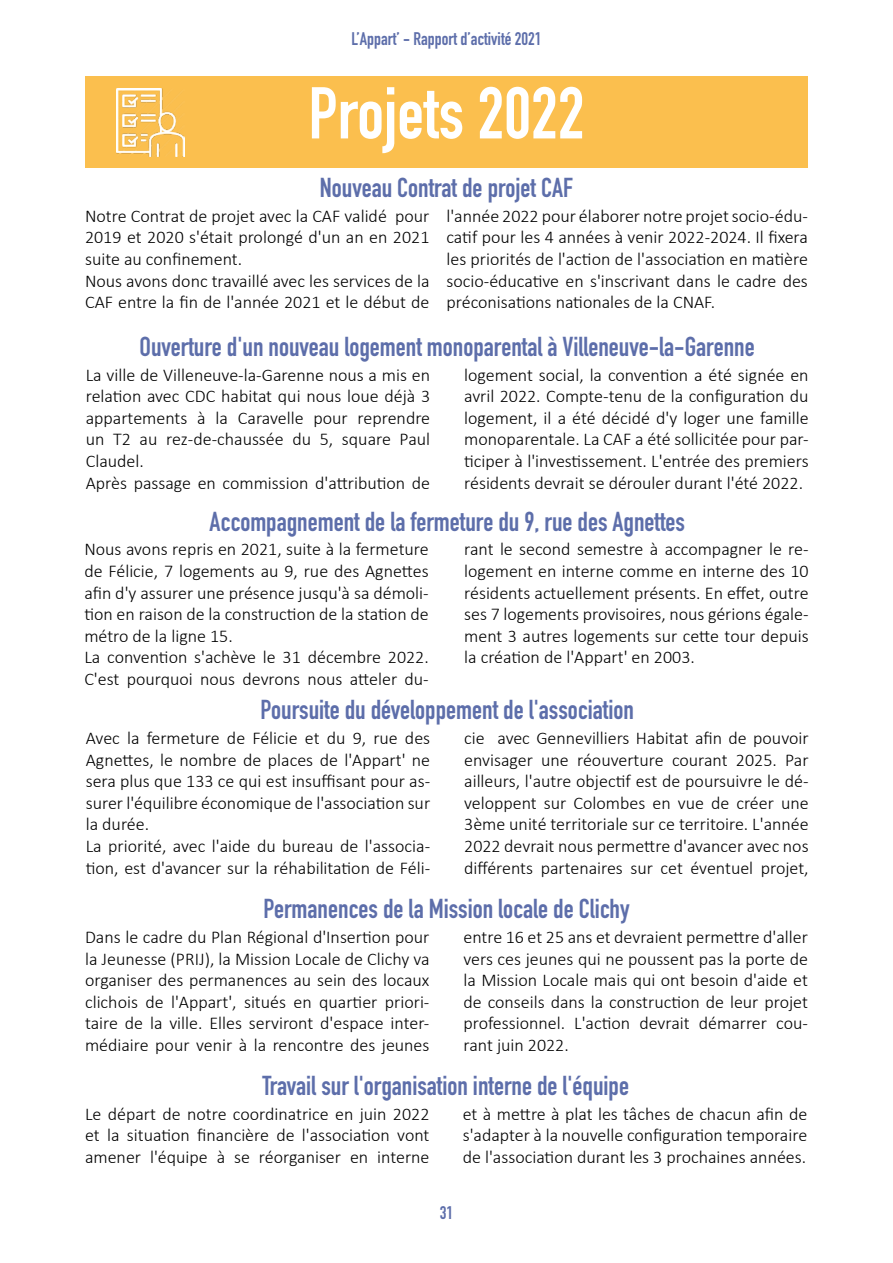
<style>
.page{position:relative;width:893px;height:1263px;background:#fff}
.page>*{position:absolute;margin:0;border:0;box-sizing:border-box;transform-origin:0 0}
.t1{font:700 72px "DIN Condensed";color:#fff}
.t2{font:700 27px "DIN Condensed";color:#5d6eaa}
.t3{font:300 18px/21.6px "Calibri";color:#000;text-align:justify}
.t4{font:700 18px "DIN Condensed";color:#5d6eaa}
</style>
<div class="page">
<div style="left:85px;top:77px;width:723px;height:91px;background:#fbbf4e"></div>
<img style="left:117px;top:88px;width:68px;height:68px">
<p class="t4" style="left:351px;top:26px;width:191px">L’Appart’ - Rapport d’activité 2021</p>
<p class="t1" style="left:308px;top:65px;width:278px">Projets 2022</p>
<p class="t2" style="left:320px;top:170px;width:255px">Nouveau Contrat de projet CAF</p>
<p class="t3" style="left:85px;top:205px;width:346px">Notre Contrat de projet avec la CAF validé pour 2019 et 2020 s'était prolongé d'un an en 2021 suite au confinement.</p>
<p class="t3" style="left:85px;top:270px;width:346px">Nous avons donc travaillé avec les services de la<br>CAF entre la fin de l'année 2021 et le début de</p>
<p class="t3" style="left:446px;top:205px;width:363px">l'année 2022 pour élaborer notre projet socio-édu&shy;catif pour les 4 années à venir 2022-2024. Il fixera les priorités de l'action de l'association en matière socio-éducative en s'inscrivant dans le cadre des préconisations nationales de la CNAF.</p>
<p class="t2" style="left:140px;top:328px;width:617px">Ouverture d'un nouveau logement monoparental à Villeneuve-la-Garenne</p>
<p class="t3" style="left:86px;top:364px;width:346px">La ville de Villeneuve-la-Garenne nous a mis en relation avec CDC habitat qui nous loue déjà 3 appartements à la Caravelle pour reprendre un T2 au rez-de-chaussée du 5, square Paul Claudel.</p>
<p class="t3" style="left:86px;top:472px;width:346px">Après passage en commission d'attribution de</p>
<p class="t3" style="left:464px;top:364px;width:346px">logement social, la convention a été signée en avril 2022. Compte-tenu de la configuration du logement, il a été décidé d'y loger une famille monoparentale. La CAF a été sollicitée pour par&shy;ticiper à l'investissement. L'entrée des premiers résidents devrait se dérouler durant l'été 2022.</p>
<p class="t2" style="left:209px;top:503px;width:477px">Accompagnement de la fermeture du 9, rue des Agnettes</p>
<p class="t3" style="left:84px;top:538px;width:346px">Nous avons repris en 2021, suite à la fermeture de Félicie, 7 logements au 9, rue des Agnettes afin d'y assurer une présence jusqu'à sa démoli&shy;tion en raison de la construction de la station de métro de la ligne 15.</p>
<p class="t3" style="left:84px;top:646px;width:346px">La convention s'achève le 31 décembre 2022.<br>C'est pourquoi nous devrons nous atteler du-</p>
<p class="t3" style="left:464px;top:538px;width:346px">rant le second semestre à accompagner le re&shy;logement en interne comme en interne des 10 résidents actuellement présents. En effet, outre ses 7 logements provisoires, nous gérions égale&shy;ment 3 autres logements sur cette tour depuis la création de l'Appart' en 2003.</p>
<p class="t2" style="left:261px;top:692px;width:375px">Poursuite du développement de l'association</p>
<p class="t3" style="left:86px;top:727px;width:346px">Avec la fermeture de Félicie et du 9, rue des Agnettes, le nombre de places de l'Appart' ne sera plus que 133 ce qui est insuffisant pour as&shy;surer l'équilibre économique de l'association sur la durée.</p>
<p class="t3" style="left:86px;top:835px;width:346px">La priorité, avec l'aide du bureau de l'associa&shy;tion, est d'avancer sur la réhabilitation de Féli-</p>
<p class="t3" style="left:464px;top:727px;width:346px">cie avec Gennevilliers Habitat afin de pouvoir envisager une réouverture courant 2025. Par ailleurs, l'autre objectif est de poursuivre le dé&shy;veloppent sur Colombes en vue de créer une 3ème unité territoriale sur ce territoire. L'année 2022 devrait nous permettre d'avancer avec nos différents partenaires sur cet éventuel projet,</p>
<p class="t2" style="left:263px;top:891px;width:368px">Permanences de la Mission locale de Clichy</p>
<p class="t3" style="left:85px;top:926px;width:346px">Dans le cadre du Plan Régional d'Insertion pour la Jeunesse (PRIJ), la Mission Locale de Clichy va organiser des permanences au sein des locaux clichois de l'Appart', situés en quartier priori&shy;taire de la ville. Elles serviront d'espace inter&shy;médiaire pour venir à la rencontre des jeunes</p>
<p class="t3" style="left:463px;top:926px;width:346px">entre 16 et 25 ans et devraient permettre d'aller vers ces jeunes qui ne poussent pas la porte de la Mission Locale mais qui ont besoin d'aide et de conseils dans la construction de leur projet professionnel. L'action devrait démarrer cou&shy;rant juin 2022.</p>
<p class="t2" style="left:262px;top:1067px;width:368px">Travail sur l'organisation interne de l'équipe</p>
<p class="t3" style="left:85px;top:1103px;width:346px">Le départ de notre coordinatrice en juin 2022 et la situation financière de l'association vont amener l'équipe à se réorganiser en interne</p>
<p class="t3" style="left:463px;top:1103px;width:346px">et à mettre à plat les tâches de chacun afin de s'adapter à la nouvelle configuration temporaire de l'association durant les 3 prochaines années.</p>
<p class="t4" style="left:440px;top:1201px;width:15px">31</p>
</div>
